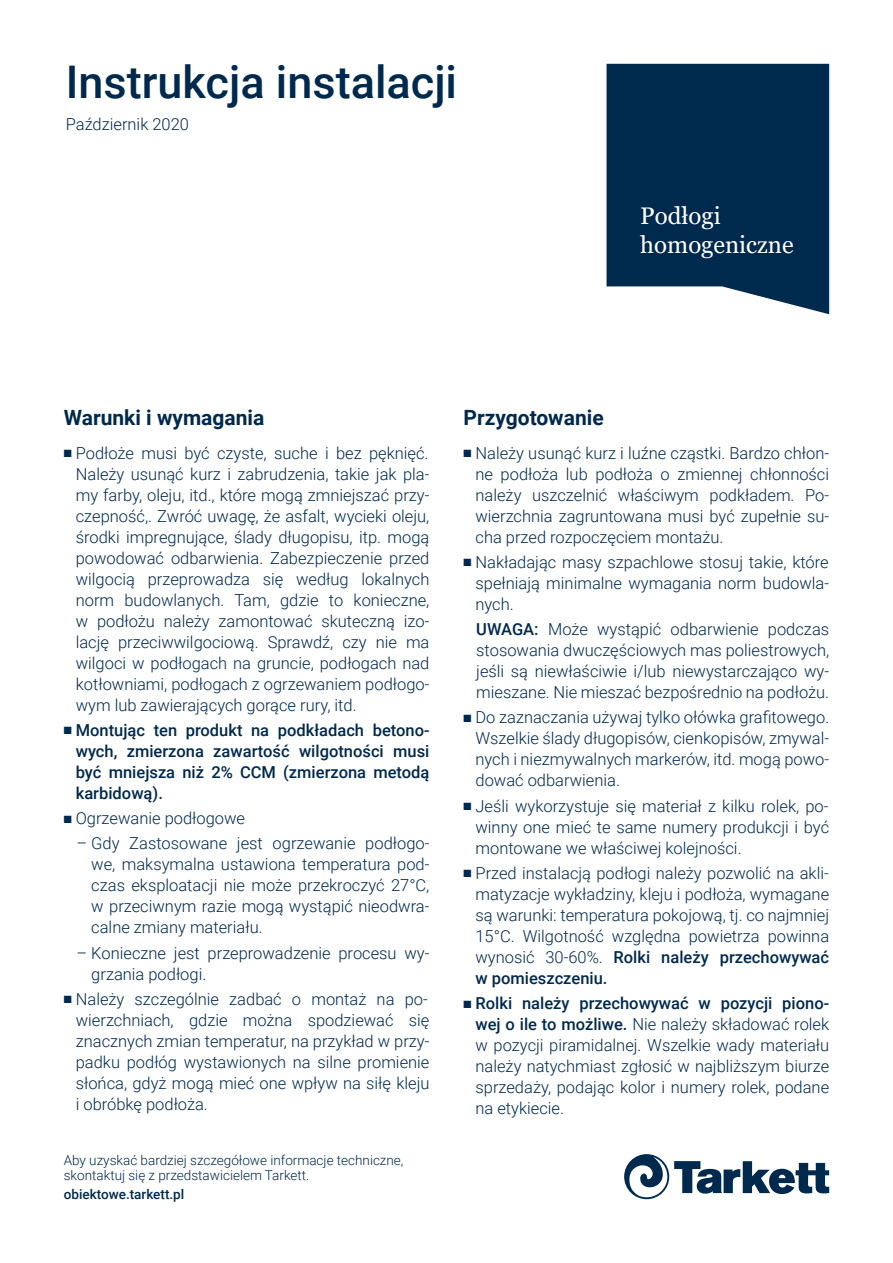
<style>
.page{position:relative;width:893px;height:1263px;background:#fff}
.page>*{position:absolute;margin:0;border:0;box-sizing:border-box;transform-origin:0 0}
.t1{font:500 45px "Roboto";color:#00294e}
.t2{font:24px/28.8px "Georgia";color:#fff}
.t3{font:700 21px "Roboto";color:#00294e}
.Body{font:300 16.5px/21px "Roboto";color:#00294e;text-align:justify}
.Body-2{font:500 16.5px/21px "Roboto";color:#00294e;text-align:justify}
.t4{font:300 13.5px/15px "Roboto";color:#00294e}
.t5{font:500 13.5px "Roboto";color:#00294e}
.s1{font-weight:500}
</style>
<div class="page">
<svg style="left:624px;top:1154px;width:205px;height:45px"></svg>
<svg style="left:606px;top:64px;width:223px;height:250px;fill:#00294e"></svg>
<p class="t1" style="left:66px;top:50px;width:393px">Instrukcja instalacji</p>
<p class="Body" style="left:66px;top:113px;width:125px">Październik 2020</p>
<p class="t2" style="left:640px;top:202px;width:155px">Podłogi homogeniczne</p>
<p class="t3" style="left:64px;top:403px;width:202px">Warunki i wymagania</p>
<p class="Body" style="left:76px;top:442px;width:355px;text-indent:-12px">■ Podłoże musi być czyste, suche i bez pęknięć.<br>Należy usunąć kurz i zabrudzenia, takie jak pla&shy;my farby, oleju, itd., które mogą zmniejszać przy&shy;czepność,. Zwróć uwagę, że asfalt, wycieki oleju, środki impregnujące, ślady długopisu, itp. mogą powodować odbarwienia. Zabezpieczenie przed wilgocią przeprowadza się według lokalnych norm budowlanych. Tam, gdzie to konieczne, w podłożu należy zamontować skuteczną izo&shy;lację przeciwwilgociową. Sprawdź, czy nie ma wilgoci w podłogach na gruncie, podłogach nad kotłowniami, podłogach z ogrzewaniem podłogo&shy;wym lub zawierających gorące rury, itd.</p>
<p class="Body-2" style="left:76px;top:719px;width:355px;text-indent:-12px">■ Montując ten produkt na podkładach betono&shy;wych, zmierzona zawartość wilgotności musi być mniejsza niż 2% CCM (zmierzona metodą karbidową).</p>
<p class="Body" style="left:64px;top:807px;width:183px">■ Ogrzewanie podłogowe</p>
<p class="Body" style="left:91px;top:832px;width:340px;text-indent:-15px">– Gdy Zastosowane jest ogrzewanie podłogo&shy;we, maksymalna ustawiona temperatura pod&shy;czas eksploatacji nie może przekroczyć 27°C, w przeciwnym razie mogą wystąpić nieodwra&shy;calne zmiany materiału.</p>
<p class="Body" style="left:91px;top:942px;width:340px;text-indent:-15px">– Konieczne jest przeprowadzenie procesu wy&shy;grzania podłogi.</p>
<p class="Body" style="left:76px;top:988px;width:355px;text-indent:-12px">■ Należy szczególnie zadbać o montaż na po&shy;wierzchniach, gdzie można spodziewać się znacznych zmian temperatur, na przykład w przy&shy;padku podłóg wystawionych na silne promienie słońca, gdyż mogą mieć one wpływ na siłę kleju i obróbkę podłoża.</p>
<p class="t4" style="left:64px;top:1152px;width:341px">Aby uzyskać bardziej szczegółowe informacje techniczne, skontaktuj się z przedstawicielem Tarkett.</p>
<p class="t5" style="left:64px;top:1185px;width:122px">obiektowe.tarkett.pl</p>
<p class="t3" style="left:463px;top:403px;width:142px">Przygotowanie</p>
<p class="Body" style="left:475px;top:442px;width:355px;text-indent:-12px">■ Należy usunąć kurz i luźne cząstki. Bardzo chłon&shy;ne podłoża lub podłoża o zmiennej chłonności należy uszczelnić właściwym podkładem. Po&shy;wierzchnia zagruntowana musi być zupełnie su&shy;cha przed rozpoczęciem montażu.</p>
<p class="Body" style="left:475px;top:551px;width:355px;text-indent:-12px">■ Nakładając masy szpachlowe stosuj takie, które spełniają minimalne wymagania norm budowla&shy;nych.</p>
<p class="Body" style="left:476px;top:618px;width:354px"><span class="s1">UWAGA:</span> Może wystąpić odbarwienie podczas stosowania dwuczęściowych mas poliestrowych, jeśli są niewłaściwie i/lub niewystarczająco wy&shy;mieszane. Nie mieszać bezpośrednio na podłożu.</p>
<p class="Body" style="left:475px;top:706px;width:355px;text-indent:-12px">■ Do zaznaczania używaj tylko ołówka grafitowego.<br>Wszelkie ślady długopisów, cienkopisów, zmywal&shy;nych i niezmywalnych markerów, itd. mogą powo&shy;dować odbarwienia.</p>
<p class="Body" style="left:475px;top:795px;width:355px;text-indent:-12px">■ Jeśli wykorzystuje się materiał z kilku rolek, po&shy;winny one mieć te same numery produkcji i być montowane we właściwej kolejności.</p>
<p class="Body" style="left:475px;top:862px;width:355px;text-indent:-12px">■ Przed instalacją podłogi należy pozwolić na akli&shy;matyzacje wykładziny, kleju i podłoża, wymagane są warunki: temperatura pokojową, tj. co najmniej 15°C. Wilgotność względna powietrza powinna wynosić 30-60%. <span class="s1">Rolki należy przechowywać w pomieszczeniu.</span></p>
<p class="Body" style="left:475px;top:992px;width:355px;text-indent:-12px">■ <span class="s1">Rolki należy przechowywać w pozycji piono&shy;wej o ile to możliwe.</span> Nie należy składować rolek w pozycji piramidalnej. Wszelkie wady materiału należy natychmiast zgłosić w najbliższym biurze sprzedaży, podając kolor i numery rolek, podane na etykiecie.</p>
</div>
